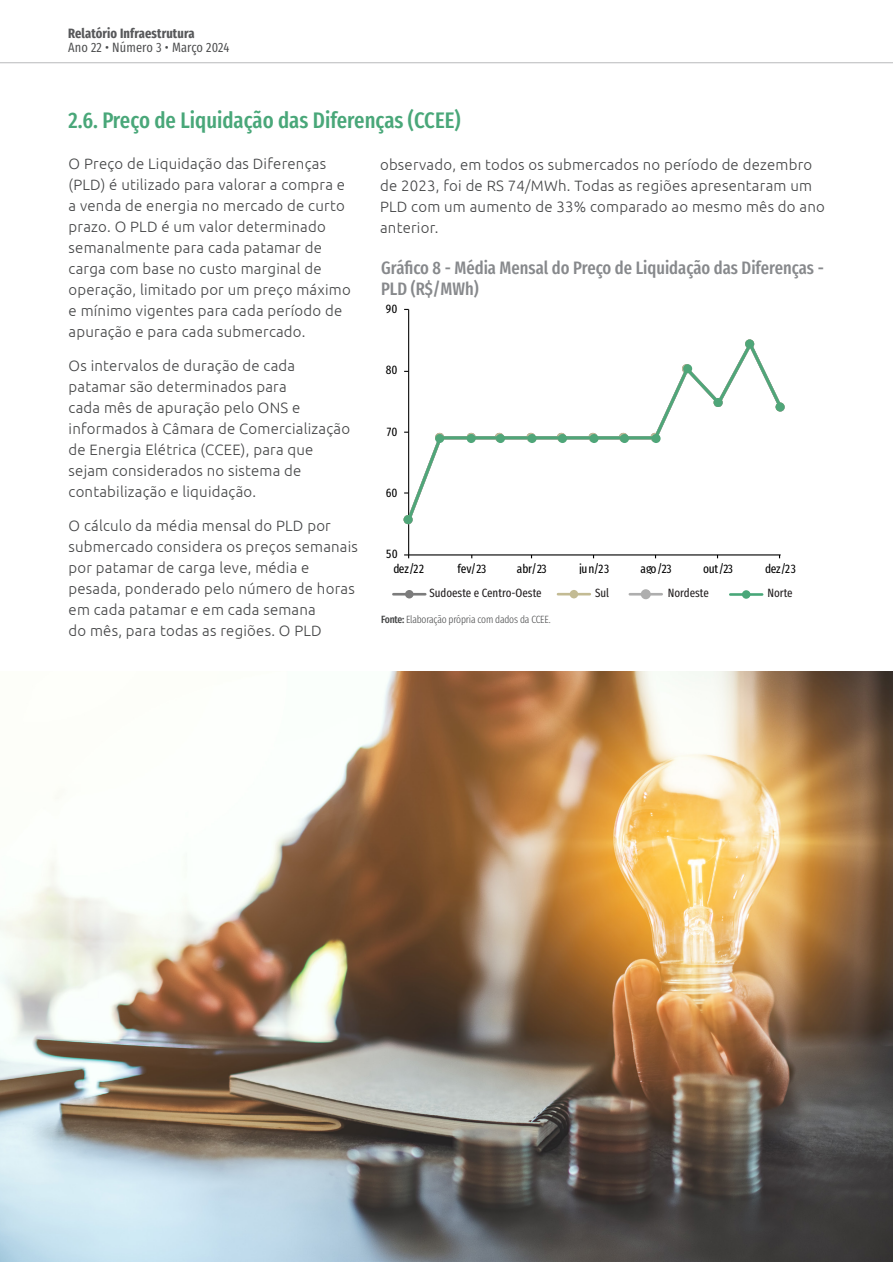
<style>
.page{position:relative;width:893px;height:1263px;background:#fff}
.page>*{position:absolute;margin:0;border:0;box-sizing:border-box;transform-origin:0 0}
.Grafico_titulo{font:500 22.5px "Fira Sans Compressed";color:#49a779}
.Titulo_do_grafico{font:500 18px/21.6px "Fira Sans Compressed";color:#87898c}
.Texto_corrido{font:300 15px/21px "Ubuntu";letter-spacing:.015em;color:#454647}
.t1{font:13.5px "Fira Sans Compressed";letter-spacing:.01em;color:#4b4c4d}
.t2{font:700 13.5px "Fira Sans Compressed";letter-spacing:.01em;color:#57585a}
.t3{font:12.45px "Fira Sans Compressed";letter-spacing:-.005em;color:#000}
.t4{font:12px "Fira Sans Compressed";color:#231f20}
.t5{font:300 10.5px "Fira Sans Compressed";letter-spacing:-.02em;color:#454647}
.s1{font-weight:500}
</style>
<div class="page">
<hr style="left:0;top:62px;width:893px;height:1px;background:#808285">
<hr style="left:558px;top:593px;width:32px;height:2px;background:#c3bb94">
<div style="left:570px;top:590px;width:8px;height:8px;background:#c3bb94;border-radius:50%"></div>
<hr style="left:730px;top:593px;width:32px;height:3px;background:#49a779">
<div style="left:742px;top:590px;width:8px;height:9px;background:#49a779;border-radius:50%"></div>
<hr style="left:393px;top:593px;width:32px;height:2px;background:#7c7c7c">
<div style="left:405px;top:590px;width:9px;height:8px;background:#7c7c7c;border-radius:50%"></div>
<hr style="left:630px;top:593px;width:32px;height:2px;background:#aeaeae">
<div style="left:641px;top:590px;width:9px;height:8px;background:#aeaeae;border-radius:50%"></div>
<div style="left:641px;top:589px;width:10px;height:10px;border:2px solid #aeaeae;border-radius:50%"></div>
<img style="left:0;top:671px;width:893px;height:591px">
<hr style="left:408px;top:309px;width:1px;height:246px;background:#0d0d0d">
<hr style="left:409px;top:554px;width:372px;height:1px;background:#000">
<svg style="left:408px;top:338px;width:373px;height:178px"></svg>
<div style="left:404px;top:515px;width:9px;height:9px;background:#4fa679;border-radius:50%"></div>
<div style="left:435px;top:434px;width:9px;height:9px;background:#4fa679;border-radius:50%"></div>
<div style="left:467px;top:434px;width:9px;height:9px;background:#4fa679;border-radius:50%"></div>
<div style="left:496px;top:434px;width:9px;height:9px;background:#4fa679;border-radius:50%"></div>
<div style="left:528px;top:434px;width:9px;height:9px;background:#4fa679;border-radius:50%"></div>
<div style="left:558px;top:434px;width:9px;height:9px;background:#4fa679;border-radius:50%"></div>
<div style="left:590px;top:434px;width:9px;height:9px;background:#4fa679;border-radius:50%"></div>
<div style="left:620px;top:434px;width:9px;height:9px;background:#4fa679;border-radius:50%"></div>
<div style="left:652px;top:434px;width:9px;height:9px;background:#4fa679;border-radius:50%"></div>
<div style="left:683px;top:364px;width:9px;height:9px;background:#4fa679;border-radius:50%"></div>
<div style="left:714px;top:398px;width:9px;height:9px;background:#4fa679;border-radius:50%"></div>
<div style="left:745px;top:339px;width:9px;height:9px;background:#4fa679;border-radius:50%"></div>
<div style="left:776px;top:402px;width:9px;height:9px;background:#4fa679;border-radius:50%"></div>
<p class="t2" style="left:68px;top:22px;width:128px">Relatório Infraestrutura</p>
<p class="t1" style="left:68px;top:37px;width:163px">Ano 22 • Número 3 • Março 2024</p>
<p class="Grafico_titulo" style="left:69px;top:102px;width:394px">2.6. Preço de Liquidação das Diferenças (CCEE)</p>
<p class="Texto_corrido" style="left:69px;top:153px;width:284px">O Preço de Liquidação das Diferenças (PLD) é utilizado para valorar a compra e a venda de energia no mercado de curto prazo. O PLD é um valor determinado semanalmente para cada patamar de carga com base no custo marginal de operação, limitado por um preço máximo e mínimo vigentes para cada período de apuração e para cada submercado.</p>
<p class="Texto_corrido" style="left:69px;top:355px;width:283px">Os intervalos de duração de cada patamar são determinados para<br>cada mês de apuração pelo ONS e informados à Câmara de Comercialização de Energia Elétrica (CCEE), para que sejam considerados no sistema de contabilização e liquidação.</p>
<p class="Texto_corrido" style="left:69px;top:515px;width:291px">O cálculo da média mensal do PLD por submercado considera os preços semanais por patamar de carga leve, média e pesada, ponderado pelo número de horas em cada patamar e em cada semana<br>do mês, para todas as regiões. O PLD</p>
<p class="Texto_corrido" style="left:380px;top:154px;width:446px">observado, em todos os submercados no período de dezembro de 2023, foi de RS 74/MWh. Todas as regiões apresentaram um PLD com um aumento de 33% comparado ao mesmo mês do ano anterior.</p>
<p class="Titulo_do_grafico" style="left:381px;top:256px;width:444px">Gráfico 8 - Média Mensal do Preço de Liquidação das Diferenças -<br>PLD (R$/MWh)</p>
<p class="t3" style="left:386px;top:299px;width:13px">90</p>
<p class="t3" style="left:386px;top:361px;width:13px">80</p>
<p class="t3" style="left:387px;top:422px;width:12px">70</p>
<p class="t3" style="left:386px;top:483px;width:13px">60</p>
<p class="t3" style="left:386px;top:544px;width:13px">50</p>
<p class="t3" style="left:393px;top:560px;width:32px">dez/22</p>
<p class="t3" style="left:457px;top:560px;width:30px">fev/23</p>
<p class="t3" style="left:517px;top:560px;width:31px">abr/23</p>
<p class="t3" style="left:579px;top:560px;width:31px">jun/23</p>
<p class="t3" style="left:640px;top:560px;width:33px">ago/23</p>
<p class="t3" style="left:703px;top:560px;width:31px">out/23</p>
<p class="t3" style="left:765px;top:560px;width:33px">dez/23</p>
<p class="t4" style="left:429px;top:584px;width:114px">Sudoeste e Centro-Oeste</p>
<p class="t4" style="left:595px;top:584px;width:16px">Sul</p>
<p class="t4" style="left:668px;top:584px;width:43px">Nordeste</p>
<p class="t4" style="left:767px;top:584px;width:27px">Norte</p>
<p class="t5" style="left:381px;top:611px;width:171px"><span class="s1">Fonte:</span> Elaboração própria com dados da CCEE.</p>
</div>
